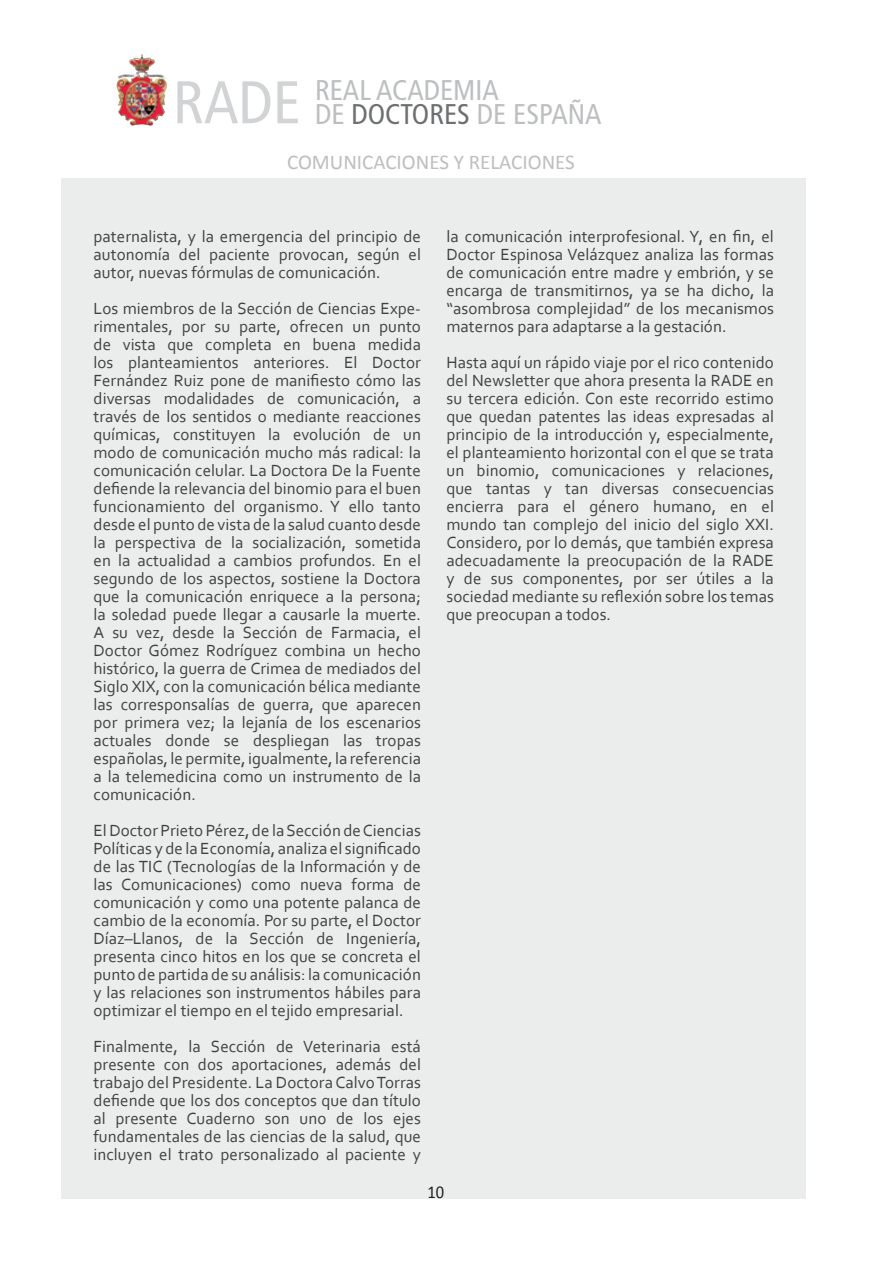
<style>
.page{position:relative;width:893px;height:1263px;background:#fff}
.page>*{position:absolute;margin:0;border:0;box-sizing:border-box;transform-origin:0 0}
.t1{font:condensed 28.5px/24px "Frutiger";color:#bcbec0}
.t2{font:21px "Calibri";color:#bcbec0}
.t3{font:18.15px "Calibri";color:#231f20;scale:.91 1}
.t4{font:16.95px/18px "Corbel";letter-spacing:.005em;color:#414142;text-align:justify}
.s1{font-size:60px;color:#d1d3d4}
.s2{color:#6d6f71}
</style>
<div class="page">
<div style="left:62px;top:179px;width:744px;height:1020px;background:#ebecec"></div>
<img style="left:118px;top:54px;width:24px;height:27px">
<h1 class="t1" style="left:315px;top:78px;width:288px;text-indent:-142px"><span class="s1">RADE</span> REAL ACADEMIA<br>DE <span class="s2">DOCTORES</span> DE ESPAÑA</h1>
<p class="t2" style="left:287px;top:149px;width:289px">COMUNICACIONES Y RELACIONES</p>
<p class="t4" style="left:94px;top:227px;width:329px">paternalista, y la emergencia del principio de autonomía del paciente provocan, según el autor, nuevas fórmulas de comunicación.</p>
<p class="t4" style="left:94px;top:299px;width:329px">Los miembros de la Sección de Ciencias Expe&shy;rimentales, por su parte, ofrecen un punto de vista que completa en buena medida los planteamientos anteriores. El Doctor Fernández Ruiz pone de manifiesto cómo las diversas modalidades de comunicación, a través de los sentidos o mediante reacciones químicas, constituyen la evolución de un modo de comunicación mucho más radical: la comunicación celular. La Doctora De la Fuente defiende la relevancia del binomio para el buen funcionamiento del organismo. Y ello tanto desde el punto de vista de la salud cuanto desde la perspectiva de la socialización, sometida en la actualidad a cambios profundos. En el segundo de los aspectos, sostiene la Doctora que la comunicación enriquece a la persona; la soledad puede llegar a causarle la muerte.<br>A su vez, desde la Sección de Farmacia, el Doctor Gómez Rodríguez combina un hecho histórico, la guerra de Crimea de mediados del Siglo XIX, con la comunicación bélica mediante las corresponsalías de guerra, que aparecen por primera vez; la lejanía de los escenarios actuales donde se despliegan las tropas españolas, le permite, igualmente, la referencia a la telemedicina como un instrumento de la comunicación.</p>
<p class="t4" style="left:94px;top:821px;width:329px">El Doctor Prieto Pérez, de la Sección de Ciencias Políticas y de la Economía, analiza el significado de las TIC (Tecnologías de la Información y de las Comunicaciones) como nueva forma de comunicación y como una potente palanca de cambio de la economía. Por su parte, el Doctor Díaz–Llanos, de la Sección de Ingeniería, presenta cinco hitos en los que se concreta el punto de partida de su análisis: la comunicación y las relaciones son instrumentos hábiles para optimizar el tiempo en el tejido empresarial.</p>
<p class="t4" style="left:94px;top:1037px;width:329px">Finalmente, la Sección de Veterinaria está presente con dos aportaciones, además del trabajo del Presidente. La Doctora Calvo Torras defiende que los dos conceptos que dan título al presente Cuaderno son uno de los ejes fundamentales de las ciencias de la salud, que incluyen el trato personalizado al paciente y</p>
<p class="t4" style="left:446px;top:227px;width:329px">la comunicación interprofesional. Y, en fin, el Doctor Espinosa Velázquez analiza las formas de comunicación entre madre y embrión, y se encarga de transmitirnos, ya se ha dicho, la “asombrosa complejidad” de los mecanismos maternos para adaptarse a la gestación.</p>
<p class="t4" style="left:446px;top:353px;width:329px">Hasta aquí un rápido viaje por el rico contenido del Newsletter que ahora presenta la RADE en su tercera edición. Con este recorrido estimo que quedan patentes las ideas expresadas al principio de la introducción y, especialmente, el planteamiento horizontal con el que se trata un binomio, comunicaciones y relaciones, que tantas y tan diversas consecuencias encierra para el género humano, en el mundo tan complejo del inicio del siglo XXI.<br>Considero, por lo demás, que también expresa adecuadamente la preocupación de la RADE y de sus componentes, por ser útiles a la sociedad mediante su reflexión sobre los temas que preocupan a todos.</p>
<p class="t3" style="left:427px;top:1180px;width:20px">10</p>
</div>
